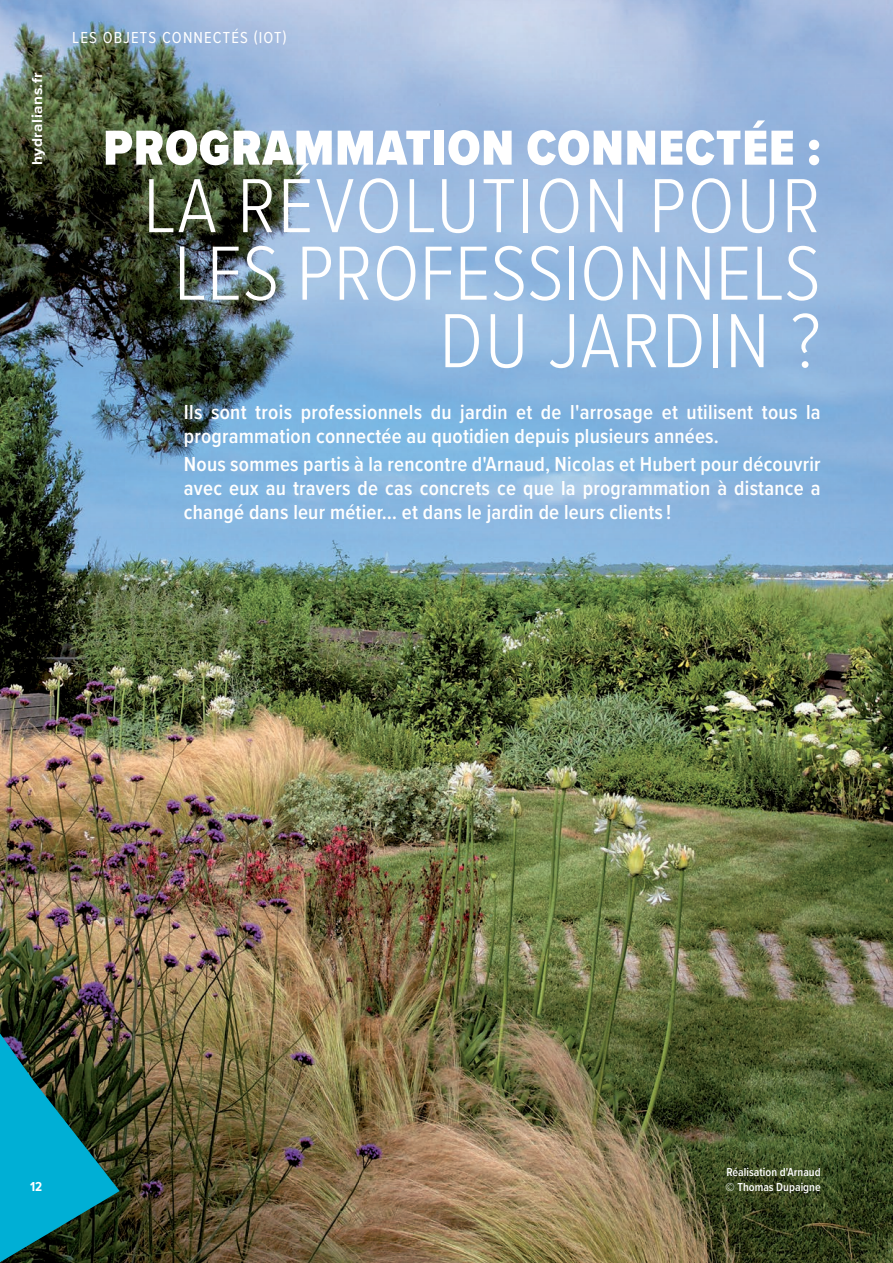
<style>
.page{position:relative;width:893px;height:1263px;background:#fff}
.page>*{position:absolute;margin:0;border:0;box-sizing:border-box;transform-origin:0 0}
.t1{font:300 79.5px/67.5px "Proxima Nova Cond";letter-spacing:.01em;color:#fff;text-align:right}
.t2{font:900 51px "Proxima Nova Cond";letter-spacing:.02em;color:#fff}
.t3{font:600 21px/24px "Proxima Nova Cond";letter-spacing:.01em;color:#fff}
.t4{font:16.5px "Proxima Nova Cond";letter-spacing:.07em;color:#fff}
.t5{font:700 15px "Proxima Nova";letter-spacing:.035em;color:#fff}
.t6{font:700 13.5px "Proxima Nova Cond";color:#fff}
.t7{font:600 12px/14.4px "Proxima Nova Cond";color:#fff}
</style>
<div class="page">
<img style="left:0;top:702px;width:893px;height:561px">
<img style="left:0;top:0;width:893px;height:702px">
<svg style="left:0;top:1033px;width:120px;height:229px;background:#136f78"></svg>
<p class="t5" style="left:26px;top:165px;width:95px;rotate:-90deg">hydralians.fr</p>
<p class="t4" style="left:72px;top:25px;width:216px">LES OBJETS CONNECTÉS (IOT)</p>
<h2 class="t2" style="left:103px;top:110px;width:719px">PROGRAMMATION CONNECTÉE :</h2>
<h1 class="t1" style="left:143px;top:168px;width:679px">LA RÉVOLUTION POUR<br>LES PROFESSIONNELS<br>DU JARDIN ?</h1>
<p class="t3" style="left:184px;top:399px;width:638px">Ils sont trois professionnels du jardin et de l'arrosage et utilisent tous la programmation connectée au quotidien depuis plusieurs années.</p>
<p class="t3" style="left:184px;top:451px;width:638px;text-align:justify">Nous sommes partis à la rencontre d'Arnaud, Nicolas et Hubert pour découvrir avec eux au travers de cas concrets ce que la programmation à distance a changé dans leur métier… et dans le jardin de leurs clients !</p>
<p class="t6" style="left:30px;top:1176px;width:14px">12</p>
<p class="t7" style="left:726px;top:1165px;width:97px">Réalisation d'Arnaud © Thomas Dupaigne</p>
</div>
